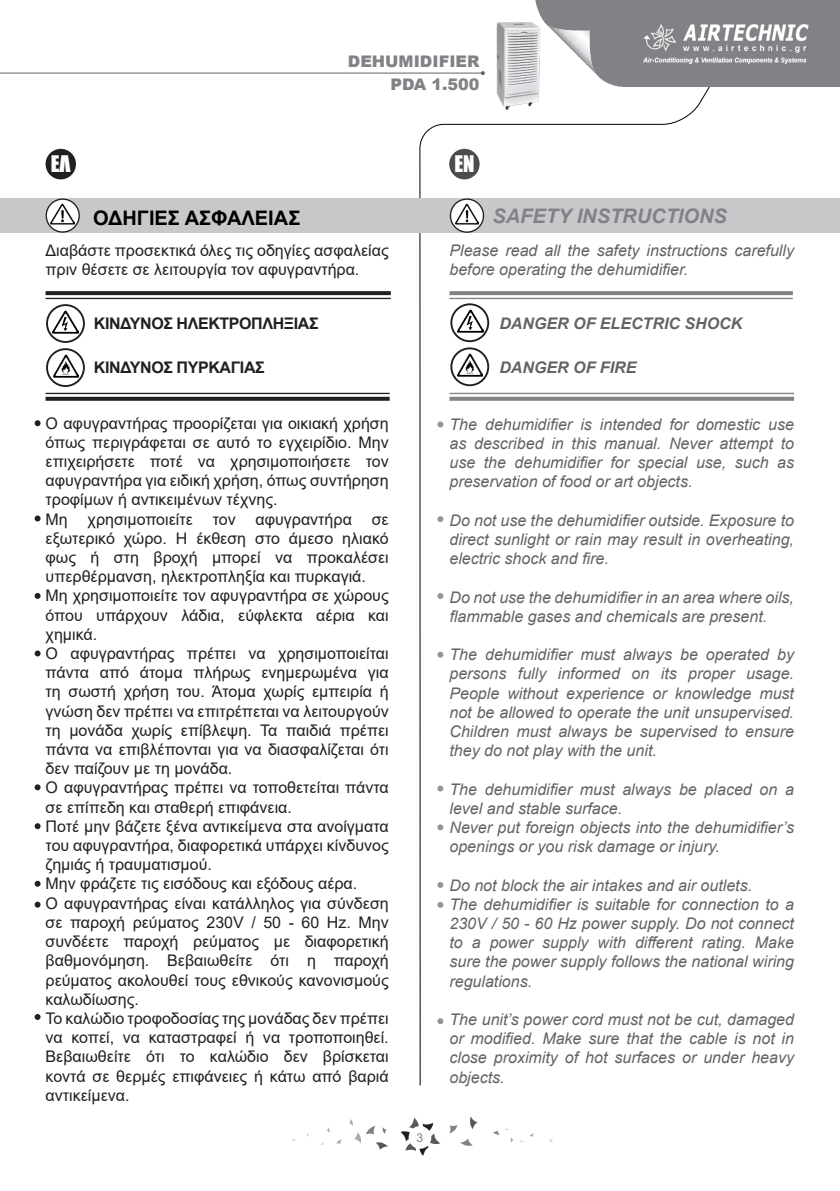
<style>
.page{position:relative;width:840px;height:1191px;background:#fff}
.page>*{position:absolute;margin:0;border:0;box-sizing:border-box;transform-origin:0 0}
.t1{font:21px "Impact";color:#fff}
.t2{font:italic 700 20px "Arial";color:#808285}
.t3{font:700 20px "Arial";color:#000}
.t4{font:16px/19.2px "Arial";color:#231f20;text-align:justify}
.t5{font:italic 16px/19.2px "Arial";color:#636366;text-align:justify}
.t6{font:700 16px "Arial";letter-spacing:-.025em;color:#231f20}
.t7{font:italic 700 16px "Arial";color:#636366}
.t8{font:900 16px "Arial";color:#808285}
.t9{font:12px "Arial";color:#808285}
</style>
<div class="page">
<svg style="left:400px;top:1118px;width:40px;height:37px"></svg>
<svg style="left:349px;top:1119px;width:39px;height:30px"></svg>
<svg style="left:336px;top:1139px;width:6px;height:4px"></svg>
<svg style="left:449px;top:1116px;width:28px;height:30px"></svg>
<svg style="left:493px;top:1128px;width:20px;height:14px"></svg>
<div style="left:408px;top:1126px;width:23px;height:22px;background:#fff;border-radius:50%"></div>
<svg style="left:418px;top:71px;width:348px;height:1015px"></svg>
<svg style="left:35px;top:420px;width:6px;height:6px"></svg>
<svg style="left:35px;top:515px;width:6px;height:6px"></svg>
<svg style="left:35px;top:593px;width:6px;height:6px"></svg>
<svg style="left:35px;top:650px;width:6px;height:6px"></svg>
<svg style="left:35px;top:784px;width:6px;height:6px"></svg>
<svg style="left:35px;top:823px;width:6px;height:6px"></svg>
<svg style="left:35px;top:880px;width:6px;height:6px"></svg>
<svg style="left:35px;top:901px;width:6px;height:6px"></svg>
<svg style="left:35px;top:1014px;width:6px;height:6px"></svg>
<svg style="left:437px;top:421px;width:6px;height:6px"></svg>
<svg style="left:437px;top:516px;width:6px;height:6px"></svg>
<svg style="left:437px;top:593px;width:6px;height:6px"></svg>
<svg style="left:437px;top:651px;width:6px;height:6px"></svg>
<svg style="left:437px;top:785px;width:6px;height:6px"></svg>
<svg style="left:437px;top:824px;width:6px;height:6px"></svg>
<svg style="left:437px;top:882px;width:6px;height:6px"></svg>
<svg style="left:437px;top:902px;width:6px;height:5px"></svg>
<svg style="left:437px;top:1018px;width:6px;height:6px"></svg>
<div style="left:0;top:198px;width:839px;height:35px;background:#c7c8ca"></div>
<div style="left:46px;top:149px;width:30px;height:30px;background:#231f20;border-radius:50%"></div>
<div style="left:449px;top:149px;width:30px;height:30px;background:#4b4c4d;border-radius:50%"></div>
<svg style="left:46px;top:199px;width:33px;height:33px"></svg>
<div style="left:46px;top:198px;width:34px;height:35px;border:1px solid #231f20;border-radius:50%"></div>
<img style="left:51px;top:202px;width:24px;height:24px">
<svg style="left:450px;top:199px;width:33px;height:33px"></svg>
<div style="left:449px;top:198px;width:35px;height:35px;border:1px solid #231f20;border-radius:50%"></div>
<img style="left:455px;top:202px;width:23px;height:24px">
<svg style="left:47px;top:305px;width:37px;height:37px"></svg>
<div style="left:46px;top:304px;width:39px;height:39px;border:2px solid #231f20;border-radius:50%"></div>
<img style="left:53px;top:309px;width:26px;height:25px">
<svg style="left:47px;top:349px;width:37px;height:37px"></svg>
<div style="left:46px;top:348px;width:39px;height:39px;border:2px solid #231f20;border-radius:50%"></div>
<img style="left:53px;top:353px;width:25px;height:25px">
<hr style="left:46px;top:393px;width:343px;height:1px;background:#231f20">
<svg style="left:46px;top:397px;width:343px;height:4px"></svg>
<svg style="left:46px;top:291px;width:344px;height:4px"></svg>
<hr style="left:46px;top:298px;width:344px;height:1px;background:#231f20">
<svg style="left:449px;top:291px;width:343px;height:4px"></svg>
<hr style="left:449px;top:298px;width:343px;height:1px;background:#808285">
<hr style="left:449px;top:393px;width:344px;height:1px;background:#808285">
<svg style="left:449px;top:397px;width:344px;height:4px"></svg>
<svg style="left:451px;top:304px;width:37px;height:37px"></svg>
<div style="left:450px;top:303px;width:39px;height:39px;border:2px solid #231f20;border-radius:50%"></div>
<img style="left:457px;top:308px;width:26px;height:25px">
<svg style="left:451px;top:348px;width:37px;height:37px"></svg>
<div style="left:450px;top:347px;width:39px;height:39px;border:2px solid #231f20;border-radius:50%"></div>
<img style="left:457px;top:352px;width:25px;height:25px">
<hr style="left:0;top:73px;width:482px;height:1px;background:#636366">
<svg style="left:480px;top:71px;width:4px;height:4px"></svg>
<svg style="left:535px;top:0;width:88px;height:87px"></svg>
<div style="left:623px;top:0;width:216px;height:87px;background:#808285"></div>
<img style="left:643px;top:24px;width:166px;height:40px">
<img style="left:493px;top:20px;width:48px;height:90px">
<p class="t8" style="left:348px;top:49px;width:133px">DEHUMIDIFIER</p>
<p class="t8" style="left:390px;top:73px;width:90px">PDA 1.500</p>
<p class="t1" style="left:51px;top:148px;width:21px">ΕΛ</p>
<p class="t1" style="left:454px;top:148px;width:22px">EN</p>
<p class="t3" style="left:93px;top:203px;width:209px">ΟΔΗΓΙΕΣ ΑΣΦΑΛΕΙΑΣ</p>
<p class="t2" style="left:492px;top:203px;width:236px">SAFETY INSTRUCTIONS</p>
<p class="t4" style="left:46px;top:240px;width:344px">Διαβάστε προσεκτικά όλες τις οδηγίες ασφαλείας πριν θέσετε σε λειτουργία τον αφυγραντήρα.</p>
<p class="t5" style="left:449px;top:241px;width:346px">Please read all the safety instructions carefully before operating the dehumidifier.</p>
<p class="t6" style="left:94px;top:312px;width:226px">ΚΙΝΔΥΝΟΣ ΗΛΕΚΤΡΟΠΛΗΞΙΑΣ</p>
<p class="t6" style="left:94px;top:356px;width:172px">ΚΙΝΔΥΝΟΣ ΠΥΡΚΑΓΙΑΣ</p>
<p class="t7" style="left:499px;top:312px;width:244px">DANGER OF ELECTRIC SHOCK</p>
<p class="t7" style="left:499px;top:356px;width:138px">DANGER OF FIRE</p>
<p class="t4" style="left:46px;top:413px;width:344px">Ο αφυγραντήρας προορίζεται για οικιακή χρήση όπως περιγράφεται σε αυτό το εγχειρίδιο. Μην επιχειρήσετε ποτέ να χρησιμοποιήσετε τον αφυγραντήρα για ειδική χρήση, όπως συντήρηση τροφίμων ή αντικειμένων τέχνης.</p>
<p class="t4" style="left:46px;top:509px;width:344px">Μη χρησιμοποιείτε τον αφυγραντήρα σε εξωτερικό χώρο. Η έκθεση στο άμεσο ηλιακό φως ή στη βροχή μπορεί να προκαλέσει υπερθέρμανση, ηλεκτροπληξία και πυρκαγιά.</p>
<p class="t4" style="left:46px;top:586px;width:344px">Μη χρησιμοποιείτε τον αφυγραντήρα σε χώρους όπου υπάρχουν λάδια, εύφλεκτα αέρια και χημικά.</p>
<p class="t4" style="left:46px;top:643px;width:344px">Ο αφυγραντήρας πρέπει να χρησιμοποιείται πάντα από άτομα πλήρως ενημερωμένα για τη σωστή χρήση του. Άτομα χωρίς εμπειρία ή γνώση δεν πρέπει να επιτρέπεται να λειτουργούν τη μονάδα χωρίς επίβλεψη. Τα παιδιά πρέπει πάντα να επιβλέπονται για να διασφαλίζεται ότι δεν παίζουν με τη μονάδα.</p>
<p class="t4" style="left:46px;top:778px;width:344px">Ο αφυγραντήρας πρέπει να τοποθετείται πάντα σε επίπεδη και σταθερή επιφάνεια.</p>
<p class="t4" style="left:46px;top:816px;width:344px">Ποτέ μην βάζετε ξένα αντικείμενα στα ανοίγματα του αφυγραντήρα, διαφορετικά υπάρχει κίνδυνος ζημιάς ή τραυματισμού.</p>
<p class="t4" style="left:46px;top:874px;width:313px">Μην φράζετε τις εισόδους και εξόδους αέρα.</p>
<p class="t4" style="left:46px;top:893px;width:344px">Ο αφυγραντήρας είναι κατάλληλος για σύνδεση σε παροχή ρεύματος 230V / 50 - 60 Hz. Μην συνδέετε παροχή ρεύματος με διαφορετική βαθμονόμηση. Βεβαιωθείτε ότι η παροχή ρεύματος ακολουθεί τους εθνικούς κανονισμούς καλωδίωσης.</p>
<p class="t4" style="left:46px;top:1008px;width:344px">Το καλώδιο τροφοδοσίας της μονάδας δεν πρέπει να κοπεί, να καταστραφεί ή να τροποποιηθεί.<br>Βεβαιωθείτε ότι το καλώδιο δεν βρίσκεται κοντά σε θερμές επιφάνειες ή κάτω από βαριά αντικείμενα.</p>
<p class="t9" style="left:416px;top:1129px;width:8px">3</p>
<p class="t5" style="left:449px;top:414px;width:346px">The dehumidifier is intended for domestic use as described in this manual. Never attempt to use the dehumidifier for special use, such as preservation of food or art objects.</p>
<p class="t5" style="left:449px;top:510px;width:346px">Do not use the dehumidifier outside. Exposure to direct sunlight or rain may result in overheating, electric shock and fire.</p>
<p class="t5" style="left:449px;top:587px;width:346px">Do not use the dehumidifier in an area where oils, flammable gases and chemicals are present.</p>
<p class="t5" style="left:449px;top:645px;width:346px">The dehumidifier must always be operated by persons fully informed on its proper usage.<br>People without experience or knowledge must not be allowed to operate the unit unsupervised.<br>Children must always be supervised to ensure they do not play with the unit.</p>
<p class="t5" style="left:449px;top:779px;width:346px">The dehumidifier must always be placed on a level and stable surface.</p>
<p class="t5" style="left:449px;top:818px;width:346px">Never put foreign objects into the dehumidifier’s openings or you risk damage or injury.</p>
<p class="t5" style="left:449px;top:875px;width:304px">Do not block the air intakes and air outlets.</p>
<p class="t5" style="left:449px;top:894px;width:346px">The dehumidifier is suitable for connection to a 230V / 50 - 60 Hz power supply. Do not connect to a power supply with different rating. Make sure the power supply follows the national wiring regulations.</p>
<p class="t5" style="left:449px;top:1010px;width:346px">The unit’s power cord must not be cut, damaged or modified. Make sure that the cable is not in close proximity of hot surfaces or under heavy objects.</p>
</div>
